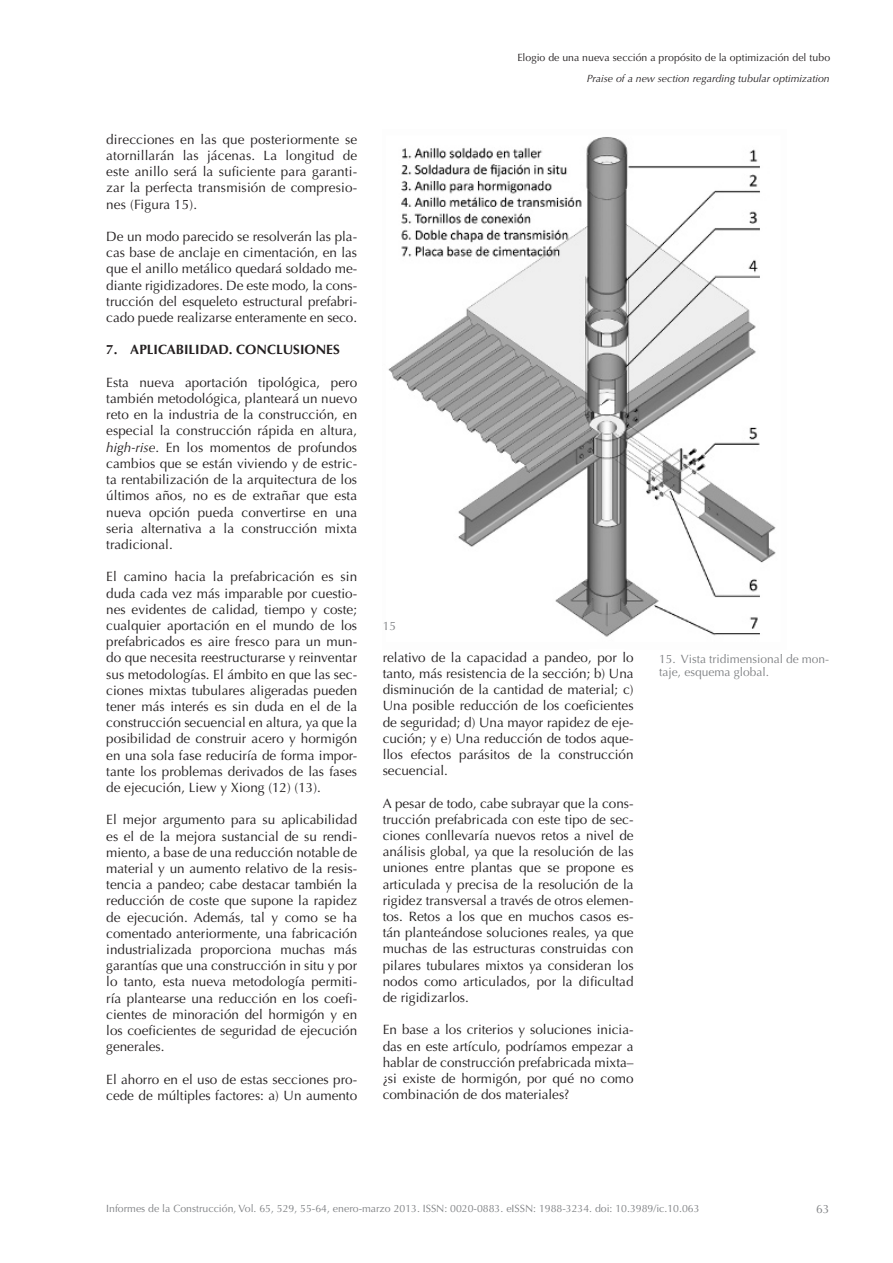
<style>
.page{position:relative;width:893px;height:1263px;background:#fff}
.page>*{position:absolute;margin:0;border:0;box-sizing:border-box;transform-origin:0 0}
.t1{font:13.5px/16.2px "Optima LT Std";color:#231f20;text-align:justify}
.t2{font:700 13.5px "Optima LT Std";color:#231f20}
.t3{font:12px/13.5px "Optima LT Std";color:#808285}
.t4{font:10.5px "Optima LT Std";color:#808285}
.t5{font:10.5px "Optima LT Std";letter-spacing:.005em;color:#231f20}
.t6{font:italic 10.5px "Optima LT Std";color:#231f20}
.s1{font-style:italic}
</style>
<div class="page">
<img style="left:388px;top:137px;width:388px;height:500px">
<p class="t1" style="left:106px;top:131px;width:252px">direcciones en las que posteriormente se atornillarán las jácenas. La longitud de este anillo será la suficiente para garanti&shy;zar la perfecta transmisión de compresio&shy;nes (Figura 15).</p>
<p class="t1" style="left:106px;top:229px;width:252px">De un modo parecido se resolverán las pla&shy;cas base de anclaje en cimentación, en las que el anillo metálico quedará soldado me&shy;diante rigidizadores. De este modo, la cons&shy;trucción del esqueleto estructural prefabri&shy;cado puede realizarse enteramente en seco.</p>
<p class="t2" style="left:106px;top:342px;width:235px">7. APLICABILIDAD. CONCLUSIONES</p>
<p class="t1" style="left:106px;top:374px;width:252px">Esta nueva aportación tipológica, pero también metodológica, planteará un nuevo reto en la industria de la construcción, en especial la construcción rápida en altura, <span class="s1">high-rise</span>. En los momentos de profundos cambios que se están viviendo y de estric&shy;ta rentabilización de la arquitectura de los últimos años, no es de extrañar que esta nueva opción pueda convertirse en una seria alternativa a la construcción mixta tradicional.</p>
<p class="t1" style="left:106px;top:569px;width:252px">El camino hacia la prefabricación es sin duda cada vez más imparable por cuestio&shy;nes evidentes de calidad, tiempo y coste; cualquier aportación en el mundo de los prefabricados es aire fresco para un mun&shy;do que necesita reestructurarse y reinventar sus metodologías. El ámbito en que las sec&shy;ciones mixtas tubulares aligeradas pueden tener más interés es sin duda en el de la construcción secuencial en altura, ya que la posibilidad de construir acero y hormigón en una sola fase reduciría de forma impor&shy;tante los problemas derivados de las fases de ejecución, Liew y Xiong (12) (13).</p>
<p class="t1" style="left:106px;top:812px;width:252px">El mejor argumento para su aplicabilidad es el de la mejora sustancial de su rendi&shy;miento, a base de una reducción notable de material y un aumento relativo de la resis&shy;tencia a pandeo; cabe destacar también la reducción de coste que supone la rapidez de ejecución. Además, tal y como se ha comentado anteriormente, una fabricación industrializada proporciona muchas más garantías que una construcción in situ y por lo tanto, esta nueva metodología permiti&shy;ría plantearse una reducción en los coefi&shy;cientes de minoración del hormigón y en los coeficientes de seguridad de ejecución generales.</p>
<p class="t1" style="left:106px;top:1071px;width:252px">El ahorro en el uso de estas secciones pro&shy;cede de múltiples factores: a) Un aumento</p>
<p class="t5" style="left:517px;top:51px;width:314px">Elogio de una nueva sección a propósito de la optimización del tubo</p>
<p class="t6" style="left:587px;top:73px;width:244px">Praise of a new section regarding tubular optimization</p>
<p class="t3" style="left:383px;top:619px;width:15px">15</p>
<p class="t1" style="left:383px;top:649px;width:252px">relativo de la capacidad a pandeo, por lo tanto, más resistencia de la sección; b) Una disminución de la cantidad de material; c)<br>Una posible reducción de los coeficientes de seguridad; d) Una mayor rapidez de eje&shy;cución; y e) Una reducción de todos aque&shy;llos efectos parásitos de la construcción secuencial.</p>
<p class="t1" style="left:383px;top:795px;width:252px">A pesar de todo, cabe subrayar que la cons&shy;trucción prefabricada con este tipo de sec&shy;ciones conllevaría nuevos retos a nivel de análisis global, ya que la resolución de las uniones entre plantas que se propone es articulada y precisa de la resolución de la rigidez transversal a través de otros elemen&shy;tos. Retos a los que en muchos casos es&shy;tán planteándose soluciones reales, ya que muchas de las estructuras construidas con pilares tubulares mixtos ya consideran los nodos como articulados, por la dificultad de rigidizarlos.</p>
<p class="t1" style="left:383px;top:1022px;width:252px">En base a los criterios y soluciones inicia&shy;das en este artículo, podríamos empezar a hablar de construcción prefabricada mixta– ¿si existe de hormigón, por qué no como combinación de dos materiales?</p>
<p class="t3" style="left:659px;top:652px;width:172px">15. Vista tridimensional de mon&shy;taje, esquema global.</p>
<p class="t4" style="left:106px;top:1203px;width:595px">Informes de la Construcción, Vol. 65, 529, 55-64, enero-marzo 2013. ISSN: 0020-0883. eISSN: 1988-3234. doi: 10.3989/ic.10.063</p>
<p class="t3" style="left:816px;top:1203px;width:15px">63</p>
</div>
